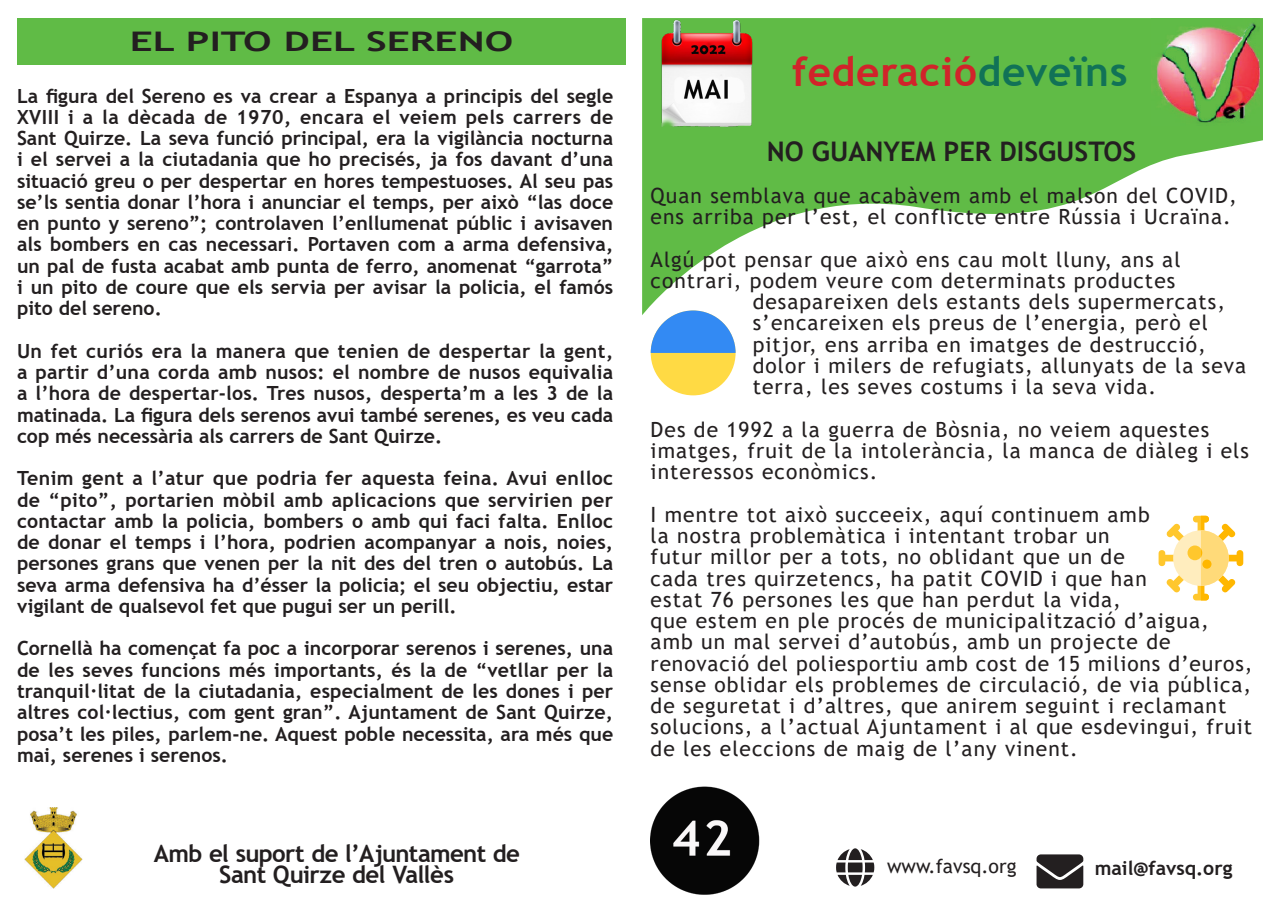
<style>
.page{position:relative;width:1280px;height:910px;background:#fff}
.page>*{position:absolute;margin:0;border:0;box-sizing:border-box;transform-origin:0 0}
.t1{font:700 40.5px "Trebuchet MS";letter-spacing:.02em;color:#d1232a}
.t2{font:700 27px "Trebuchet MS";color:#231f20}
.t3{font:700 27px "Trebuchet MS";color:#231f20;scale:1.5 1}
.t4{font:700 24px "Trebuchet MS";letter-spacing:-.025em;color:#231f20}
.t5{font:21px/21.3px "Trebuchet MS";letter-spacing:.05em;color:#231f20}
.t6{font:700 19.5px/21.3px "Trebuchet MS";color:#231f20;text-align:justify}
.t7{font:19.5px "Trebuchet MS";color:#231f20}
.s1{color:#117257}
</style>
<div class="page">
<svg style="left:1036px;top:854px;width:47px;height:34px;background:#3f3c3d"></svg>
<svg style="left:836px;top:848px;width:38px;height:39px"></svg>
<svg style="left:642px;top:18px;width:621px;height:297px;fill:#60bb46"></svg>
<img style="left:651px;top:786px;width:108px;height:109px">
<img style="left:645px;top:18px;width:123px;height:119px">
<img style="left:1151px;top:18px;width:108px;height:107px">
<img style="left:24px;top:807px;width:59px;height:81px">
<div style="left:17px;top:18px;width:609px;height:47px;background:#60bb46"></div>
<div style="left:651px;top:310px;width:85px;height:85px;background:#ffda44;border-radius:50%"></div>
<svg style="left:651px;top:310px;width:85px;height:43px"></svg>
<svg style="left:1158px;top:516px;width:85px;height:84px"></svg>
<div style="left:1202px;top:560px;width:9px;height:9px;background:#ffb700;border-radius:50%"></div>
<p class="t3" style="left:130px;top:25px;width:257px">EL PITO DEL SERENO</p>
<p class="t6" style="left:17px;top:85px;width:598px">La figura del Sereno es va crear a Espanya a principis del segle XVIII i a la dècada de 1970, encara el veiem pels carrers de Sant Quirze. La seva funció principal, era la vigilància nocturna i el servei a la ciutadania que ho precisés, ja fos davant d’una situació greu o per despertar en hores tempestuoses. Al seu pas se’ls sentia donar l’hora i anunciar el temps, per això “las doce en punto y sereno”; controlaven l’enllumenat públic i avisaven als bombers en cas necessari. Portaven com a arma defensiva, un pal de fusta acabat amb punta de ferro, anomenat “garrota” i un pito de coure que els servia per avisar la policia, el famós pito del sereno.</p>
<p class="t6" style="left:17px;top:340px;width:598px">Un fet curiós era la manera que tenien de despertar la gent, a partir d’una corda amb nusos: el nombre de nusos equivalia a l’hora de despertar-los. Tres nusos, desperta’m a les 3 de la matinada. La figura dels serenos avui també serenes, es veu cada cop més necessària als carrers de Sant Quirze.</p>
<p class="t6" style="left:17px;top:468px;width:598px">Tenim gent a l’atur que podria fer aquesta feina. Avui enlloc de “pito”, portarien mòbil amb aplicacions que servirien per contactar amb la policia, bombers o amb qui faci falta. Enlloc de donar el temps i l’hora, podrien acompanyar a nois, noies, persones grans que venen per la nit des del tren o autobús. La seva arma defensiva ha d’ésser la policia; el seu objectiu, estar vigilant de qualsevol fet que pugui ser un perill.</p>
<p class="t6" style="left:17px;top:638px;width:598px">Cornellà ha començat fa poc a incorporar serenos i serenes, una de les seves funcions més importants, és la de “vetllar per la tranquil·litat de la ciutadania, especialment de les dones i per altres col·lectius, com gent gran”. Ajuntament de Sant Quirze, posa’t les piles, parlem-ne. Aquest poble necessita, ara més que mai, serenes i serenos.</p>
<p class="t4" style="left:154px;top:839px;width:368px">Amb el suport de l’Ajuntament de</p>
<p class="t4" style="left:219px;top:860px;width:236px">Sant Quirze del Vallès</p>
<p class="t1" style="left:792px;top:47px;width:337px">federació<span class="s1">deveïns</span></p>
<p class="t2" style="left:767px;top:134px;width:371px">NO GUANYEM PER DISGUSTOS</p>
<p class="t5" style="left:651px;top:185px;width:588px">Quan semblava que acabàvem amb el malson del COVID, ens arriba per l’est, el conflicte entre Rússia i Ucraïna.</p>
<p class="t5" style="left:651px;top:248px;width:531px">Algú pot pensar que això ens cau molt lluny, ans al</p>
<p class="t5" style="left:651px;top:270px;width:526px">contrari, podem veure com determinats productes</p>
<p class="t5" style="left:753px;top:291px;width:474px">desapareixen dels estants dels supermercats,</p>
<p class="t5" style="left:753px;top:312px;width:457px">s’encareixen els preus de l’energia, però el</p>
<p class="t5" style="left:753px;top:333px;width:455px">pitjor, ens arriba en imatges de destrucció,</p>
<p class="t5" style="left:753px;top:355px;width:495px">dolor i milers de refugiats, allunyats de la seva</p>
<p class="t5" style="left:753px;top:376px;width:405px">terra, les seves costums i la seva vida.</p>
<p class="t5" style="left:651px;top:418px;width:600px">Des de 1992 a la guerra de Bòsnia, no veiem aquestes imatges, fruit de la intolerància, la manca de diàleg i els interessos econòmics.</p>
<p class="t5" style="left:651px;top:503px;width:603px">I mentre tot això succeeix, aquí continuem amb<br>la nostra problemàtica i intentant trobar un<br>futur millor per a tots, no oblidant que un de<br>cada tres quirzetencs, ha patit COVID i que han<br>estat 76 persones les que han perdut la vida,<br>que estem en ple procés de municipalització d’aigua, amb un mal servei d’autobús, amb un projecte de renovació del poliesportiu amb cost de 15 milions d’euros, sense oblidar els problemes de circulació, de via pública, de seguretat i d’altres, que anirem seguint i reclamant solucions, a l’actual Ajuntament i al que esdevingui, fruit de les eleccions de maig de l’any vinent.</p>
<p class="t7" style="left:887px;top:854px;width:131px">www.favsq.org</p>
<p class="t6" style="left:1095px;top:857px;width:139px">mail@favsq.org</p>
</div>
